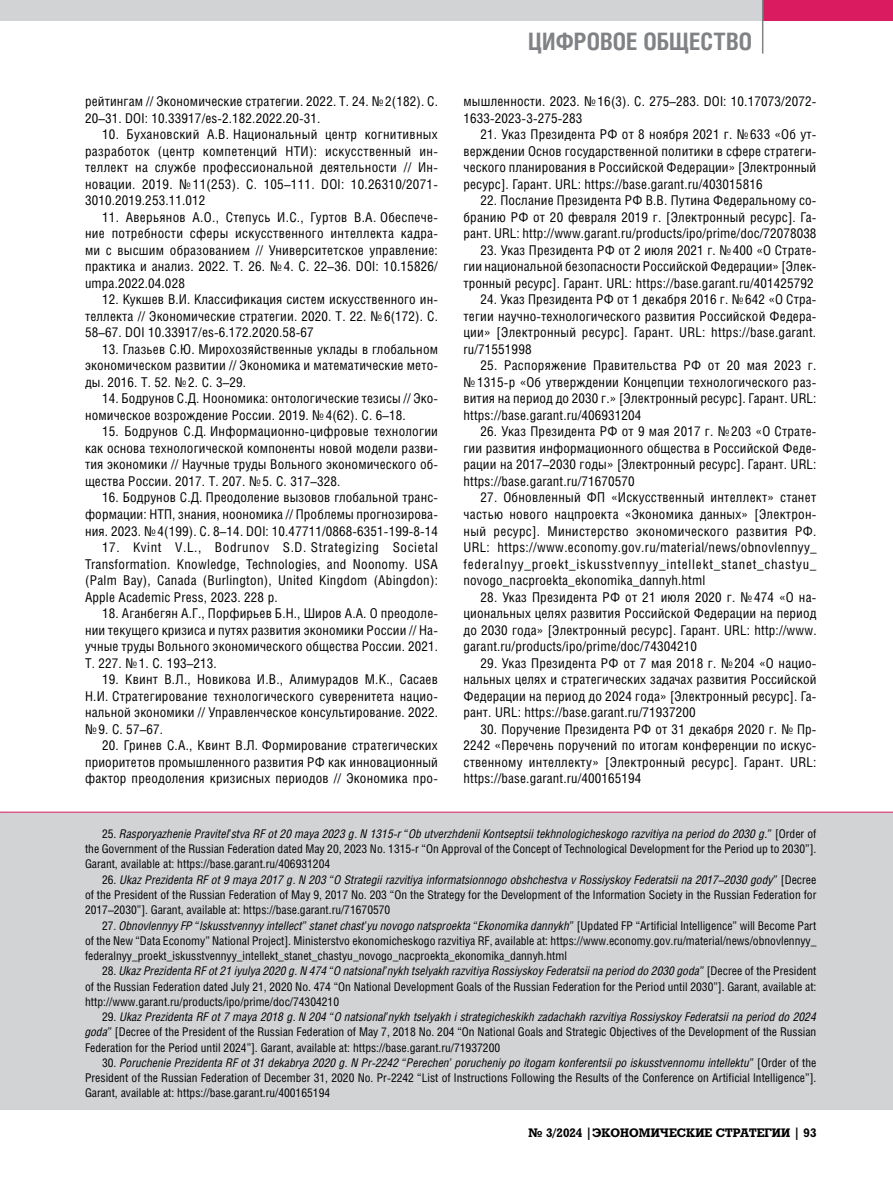
<style>
.page{position:relative;width:893px;height:1191px;background:#fff}
.page>*{position:absolute;margin:0;border:0;box-sizing:border-box;transform-origin:0 0}
.t1{font:700 24px "Helios Cond C";letter-spacing:.005em;color:#808285}
.t2{font:13.5px/16.5px "Helios Cond C";letter-spacing:.01em;color:#000;text-align:justify}
.t3{font:12px/15.3px "Helios Cond C";color:#000;text-align:justify}
.t4{font:700 12px "Rodeo C";color:#000}
.s1{font-style:italic}
</style>
<div class="page">
<div style="left:0;top:0;width:893px;height:21px;background:#d1d3d4"></div>
<div style="left:763px;top:0;width:130px;height:21px;background:#da1b60"></div>
<hr style="left:762px;top:0;width:1px;height:54px;background:#808285">
<div style="left:0;top:811px;width:893px;height:298px;background:#d1d3d4"></div>
<hr style="left:0;top:811px;width:893px;height:1px;background:#da1b60">
<p class="t2" style="left:85px;top:93px;width:354px">рейтингам // Экономические стратегии. 2022. Т. 24. № 2(182). С.<br>20–31. DOI: 10.33917/es-2.182.2022.20-31.</p>
<p class="t2" style="left:85px;top:126px;width:354px;text-indent:17px">10. Бухановский А.В. Национальный центр когнитивных разработок (центр компетенций НТИ): искусственный ин&shy;теллект на службе профессиональной деятельности // Ин&shy;новации. 2019. № 11(253). С. 105–111. DOI: 10.26310/2071- 3010.2019.253.11.012</p>
<p class="t2" style="left:85px;top:208px;width:354px;text-indent:17px">11. Аверьянов А.О., Степусь И.С., Гуртов В.А. Обеспече&shy;ние потребности сферы искусственного интеллекта кадра&shy;ми с высшим образованием // Университетское управление: практика и анализ. 2022. Т. 26. № 4. С. 22–36. DOI: 10.15826/ umpa.2022.04.028</p>
<p class="t2" style="left:85px;top:291px;width:354px;text-indent:17px">12. Кукшев В.И. Классификация систем искусственного ин&shy;теллекта // Экономические стратегии. 2020. Т. 22. № 6(172). С.<br>58–67. DOI 10.33917/es-6.172.2020.58-67</p>
<p class="t2" style="left:85px;top:340px;width:354px;text-indent:17px">13. Глазьев С.Ю. Мирохозяйственные уклады в глобальном экономическом развитии // Экономика и математические мето&shy;ды. 2016. Т. 52. № 2. С. 3–29.</p>
<p class="t2" style="left:85px;top:390px;width:354px;text-indent:17px">14. Бодрунов С.Д. Ноономика: онтологические тезисы // Эко&shy;номическое возрождение России. 2019. № 4(62). С. 6–18.</p>
<p class="t2" style="left:85px;top:423px;width:354px;text-indent:17px">15. Бодрунов С.Д. Информационно-цифровые технологии как основа технологической компоненты новой модели разви&shy;тия экономики // Научные труды Вольного экономического об&shy;щества России. 2017. Т. 207. № 5. С. 317–328.</p>
<p class="t2" style="left:85px;top:489px;width:354px;text-indent:17px">16. Бодрунов С.Д. Преодоление вызовов глобальной транс&shy;формации: НТП, знания, ноономика // Проблемы прогнозирова&shy;ния. 2023. № 4(199). С. 8–14. DOI: 10.47711/0868-6351-199-8-14</p>
<p class="t2" style="left:85px;top:538px;width:355px;text-indent:17px">17. Kvint V.L., Bodrunov S.D. Strategizing Societal Transformation. Knowledge, Technologies, and Noonomy. USA (Palm Bay), Canada (Burlington), United Kingdom (Abingdon):<br>Apple Academic Press, 2023. 228 p.</p>
<p class="t2" style="left:85px;top:604px;width:354px;text-indent:17px">18. Аганбегян А.Г., Порфирьев Б.Н., Широв А.А. О преодоле&shy;нии текущего кризиса и путях развития экономики России // На&shy;учные труды Вольного экономического общества России. 2021.<br>Т. 227. № 1. С. 193–213.</p>
<p class="t2" style="left:85px;top:670px;width:354px;text-indent:17px">19. Квинт В.Л., Новикова И.В., Алимурадов М.К., Сасаев Н.И. Стратегирование технологического суверенитета нацио&shy;нальной экономики // Управленческое консультирование. 2022. № 9. С. 57–67.</p>
<p class="t2" style="left:85px;top:736px;width:354px;text-indent:17px">20. Гринев С.А., Квинт В.Л. Формирование стратегических приоритетов промышленного развития РФ как инновационный фактор преодоления кризисных периодов // Экономика про-</p>
<h1 class="t1" style="left:528px;top:27px;width:225px">ЦИФРОВОЕ ОБЩЕСТВО</h1>
<p class="t2" style="left:463px;top:93px;width:354px">мышленности. 2023. № 16(3). С. 275–283. DOI: 10.17073/2072-<br>1633-2023-3-275-283</p>
<p class="t2" style="left:463px;top:126px;width:354px;text-indent:17px">21. Указ Президента РФ от 8 ноября 2021 г. № 633 «Об ут&shy;верждении Основ государственной политики в сфере стратеги&shy;ческого планирования в Российской Федерации» [Электронный ресурс]. Гарант. URL: https://base.garant.ru/403015816</p>
<p class="t2" style="left:463px;top:192px;width:354px;text-indent:17px">22. Послание Президента РФ В.В. Путина Федеральному со&shy;бранию РФ от 20 февраля 2019 г. [Электронный ресурс]. Га&shy;рант. URL: http://www.garant.ru/products/ipo/prime/doc/72078038</p>
<p class="t2" style="left:463px;top:241px;width:354px;text-indent:17px">23. Указ Президента РФ от 2 июля 2021 г. № 400 «О Страте&shy;гии национальной безопасности Российской Федерации» [Элек&shy;тронный ресурс]. Гарант. URL: https://base.garant.ru/401425792</p>
<p class="t2" style="left:463px;top:291px;width:354px;text-indent:17px">24. Указ Президента РФ от 1 декабря 2016 г. № 642 «О Стра&shy;тегии научно-технологического развития Российской Федера&shy;ции» [Электронный ресурс]. Гарант. URL: https://base.garant. ru/71551998</p>
<p class="t2" style="left:463px;top:357px;width:354px;text-indent:17px">25. Распоряжение Правительства РФ от 20 мая 2023 г. № 1315-р «Об утверждении Концепции технологического раз&shy;вития на период до 2030 г.» [Электронный ресурс]. Гарант. URL: https://base.garant.ru/406931204</p>
<p class="t2" style="left:463px;top:423px;width:354px;text-indent:17px">26. Указ Президента РФ от 9 мая 2017 г. № 203 «О Страте&shy;гии развития информационного общества в Российской Феде&shy;рации на 2017–2030 годы» [Электронный ресурс]. Гарант. URL: https://base.garant.ru/71670570</p>
<p class="t2" style="left:463px;top:489px;width:355px;text-indent:17px">27. Обновленный ФП «Искусственный интеллект» станет частью нового нацпроекта «Экономика данных» [Электрон&shy;ный ресурс]. Министерство экономического развития РФ.<br>URL: https://www.economy.gov.ru/material/news/obnovlennyy_ federalnyy_proekt_iskusstvennyy_intellekt_stanet_chastyu_ novogo_nacproekta_ekonomika_dannyh.html</p>
<p class="t2" style="left:463px;top:588px;width:355px;text-indent:17px">28. Указ Президента РФ от 21 июля 2020 г. № 474 «О на&shy;циональных целях развития Российской Федерации на период до 2030 года» [Электронный ресурс]. Гарант. URL: http://www. garant.ru/products/ipo/prime/doc/74304210</p>
<p class="t2" style="left:463px;top:654px;width:354px;text-indent:17px">29. Указ Президента РФ от 7 мая 2018 г. № 204 «О нацио&shy;нальных целях и стратегических задачах развития Российской Федерации на период до 2024 года» [Электронный ресурс]. Га&shy;рант. URL: https://base.garant.ru/71937200</p>
<p class="t2" style="left:463px;top:720px;width:354px;text-indent:17px">30. Поручение Президента РФ от 31 декабря 2020 г. № Пр-2242 «Перечень поручений по итогам конференции по искус&shy;ственному интеллекту» [Электронный ресурс]. Гарант. URL: https://base.garant.ru/400165194</p>
<p class="t3" style="left:85px;top:826px;width:733px;text-indent:17px">25. <span class="s1">Rasporyazhenie Pravitel’stva RF ot 20 maya 2023 g. N 1315-r “Ob utverzhdenii Kontseptsii tekhnologicheskogo razvitiya na period do 2030 g.”</span> [Order of the Government of the Russian Federation dated May 20, 2023 No. 1315-r “On Approval of the Concept of Technological Development for the Period up to 2030”].<br>Garant, available at: https://base.garant.ru/406931204</p>
<p class="t3" style="left:85px;top:871px;width:733px;text-indent:17px">26. <span class="s1">Ukaz Prezidenta RF ot 9 maya 2017 g. N 203 “O Strategii razvitiya informatsionnogo obshchestva v Rossiyskoy Federatsii na 2017–2030 gody”</span> [Decree of the President of the Russian Federation of May 9, 2017 No. 203 “On the Strategy for the Development of the Information Society in the Russian Federation for 2017–2030”]. Garant, available at: https://base.garant.ru/71670570</p>
<p class="t3" style="left:85px;top:917px;width:733px;text-indent:17px">27. <span class="s1">Obnovlennyy FP “Iskusstvennyy intellect” stanet chast’yu novogo natsproekta “Ekonomika dannykh”</span> [Updated FP “Artificial Intelligence” will Become Part of the New “Data Economy” National Project]. Ministerstvo ekonomicheskogo razvitiya RF, available at: https://www.economy.gov.ru/material/news/obnovlennyy_ federalnyy_proekt_iskusstvennyy_intellekt_stanet_chastyu_novogo_nacproekta_ekonomika_dannyh.html</p>
<p class="t3" style="left:85px;top:963px;width:733px;text-indent:17px">28. <span class="s1">Ukaz Prezidenta RF ot 21 iyulya 2020 g. N 474 “O natsional’nykh tselyakh razvitiya Rossiyskoy Federatsii na period do 2030 goda”</span> [Decree of the President of the Russian Federation dated July 21, 2020 No. 474 “On National Development Goals of the Russian Federation for the Period until 2030”]. Garant, available at: http://www.garant.ru/products/ipo/prime/doc/74304210</p>
<p class="t3" style="left:85px;top:1009px;width:733px;text-indent:17px">29. <span class="s1">Ukaz Prezidenta RF ot 7 maya 2018 g. N 204 “O natsional’nykh tselyakh i strategicheskikh zadachakh razvitiya Rossiyskoy Federatsii na period do 2024 goda”</span> [Decree of the President of the Russian Federation of May 7, 2018 No. 204 “On National Goals and Strategic Objectives of the Development of the Russian Federation for the Period until 2024”]. Garant, available at: https://base.garant.ru/71937200</p>
<p class="t3" style="left:85px;top:1054px;width:733px;text-indent:17px">30. <span class="s1">Poruchenie Prezidenta RF ot 31 dekabrya 2020 g. N Pr-2242 “Perechen’ porucheniy po itogam konferentsii po iskusstvennomu intellektu”</span> [Order of the President of the Russian Federation of December 31, 2020 No. Pr-2242 “List of Instructions Following the Results of the Conference on Artificial Intelligence”].<br>Garant, available at: https://base.garant.ru/400165194</p>
<p class="t4" style="left:529px;top:1125px;width:289px">№ 3/2024 |ЭКОНОМИЧЕСКИЕ СТРАТЕГИИ | 93</p>
</div>
